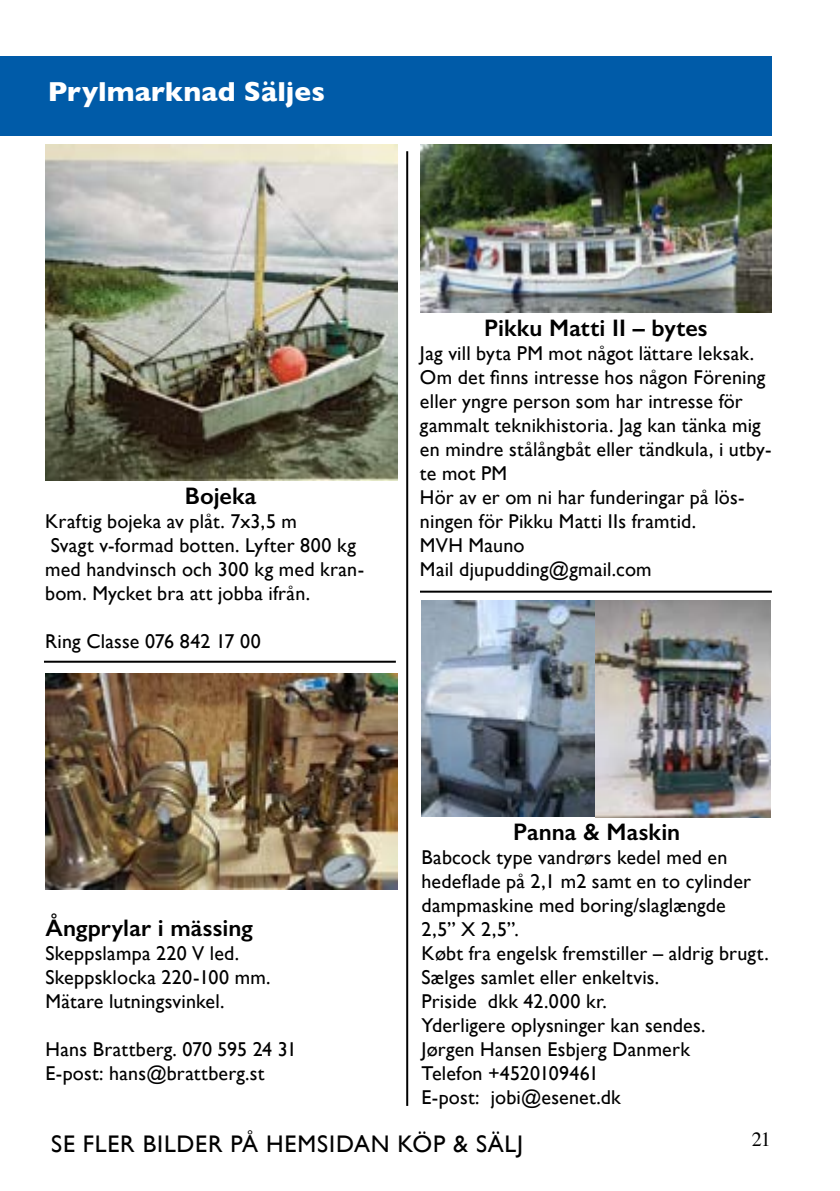
<style>
.page{position:relative;width:840px;height:1191px;background:#fff}
.page>*{position:absolute;margin:0;border:0;box-sizing:border-box;transform-origin:0 0}
.t1{font:700 28px "Gill Sans";letter-spacing:.005em;color:#fff}
.t2{font:600 24px "Gill Sans";letter-spacing:.005em;color:#000}
.t3{font:24px "Gill Sans";letter-spacing:.035em;color:#000}
.t4{font:20px/24px "Gill Sans";letter-spacing:.01em;color:#000}
.t5{font:20px "Times";color:#000}
</style>
<div class="page">
<hr style="left:406px;top:151px;width:2px;height:955px;background:#000">
<div style="left:0;top:57px;width:771px;height:79px;background:#005ba8"></div>
<img style="left:420px;top:144px;width:351px;height:168px">
<hr style="left:44px;top:660px;width:351px;height:2px;background:#000">
<hr style="left:420px;top:590px;width:351px;height:2px;background:#000">
<img style="left:421px;top:600px;width:349px;height:217px">
<img style="left:45px;top:144px;width:352px;height:336px">
<img style="left:45px;top:674px;width:352px;height:215px">
<h1 class="t1" style="left:48px;top:69px;width:278px">Prylmarknad Säljes</h1>
<p class="t2" style="left:184px;top:481px;width:73px">Bojeka</p>
<p class="t4" style="left:45px;top:509px;width:320px">Kraftig bojeka av plåt. 7x3,5 m<br>Svagt v-formad botten. Lyfter 800 kg med handvinsch och 300 kg med kran&shy;bom. Mycket bra att jobba ifrån.</p>
<p class="t4" style="left:45px;top:629px;width:217px">Ring Classe 076 842 17 00</p>
<p class="t2" style="left:484px;top:313px;width:225px">Pikku Matti II – bytes</p>
<p class="t4" style="left:420px;top:341px;width:353px">Jag vill byta PM mot något lättare leksak.<br>Om det finns intresse hos någon Förening eller yngre person som har intresse för gammalt teknikhistoria. Jag kan tänka mig en mindre stålångbåt eller tändkula, i utby&shy;te mot PM<br>Hör av er om ni har funderingar på lös&shy;ningen för Pikku Matti IIs framtid.<br>MVH Mauno<br>Mail djupudding@gmail.com</p>
<p class="t2" style="left:512px;top:817px;width:169px">Panna &amp; Maskin</p>
<p class="t4" style="left:421px;top:845px;width:348px">Babcock type vandrørs kedel med en hedeflade på 2,1 m2 samt en to cylinder dampmaskine med boring/slaglængde<br>2,5” X 2,5”.<br>Købt fra engelsk fremstiller – aldrig brugt.<br>Sælges samlet eller enkeltvis.<br>Priside dkk 42.000 kr.<br>Yderligere oplysninger kan sendes.<br>Jørgen Hansen Esbjerg Danmerk<br>Telefon +4520109461<br>E-post: jobi@esenet.dk</p>
<p class="t3" style="left:51px;top:1130px;width:473px">SE FLER BILDER PÅ HEMSIDAN KÖP &amp; SÄLJ</p>
<p class="t2" style="left:45px;top:913px;width:209px">Ångprylar i mässing</p>
<p class="t4" style="left:45px;top:941px;width:226px">Skeppslampa 220 V led.<br>Skeppsklocka 220-100 mm.<br>Mätare lutningsvinkel.</p>
<p class="t4" style="left:45px;top:1037px;width:253px">Hans Brattberg. 070 595 24 31<br>E-post: hans@brattberg.st</p>
<p class="t5" style="left:751px;top:1121px;width:20px">21</p>
</div>
